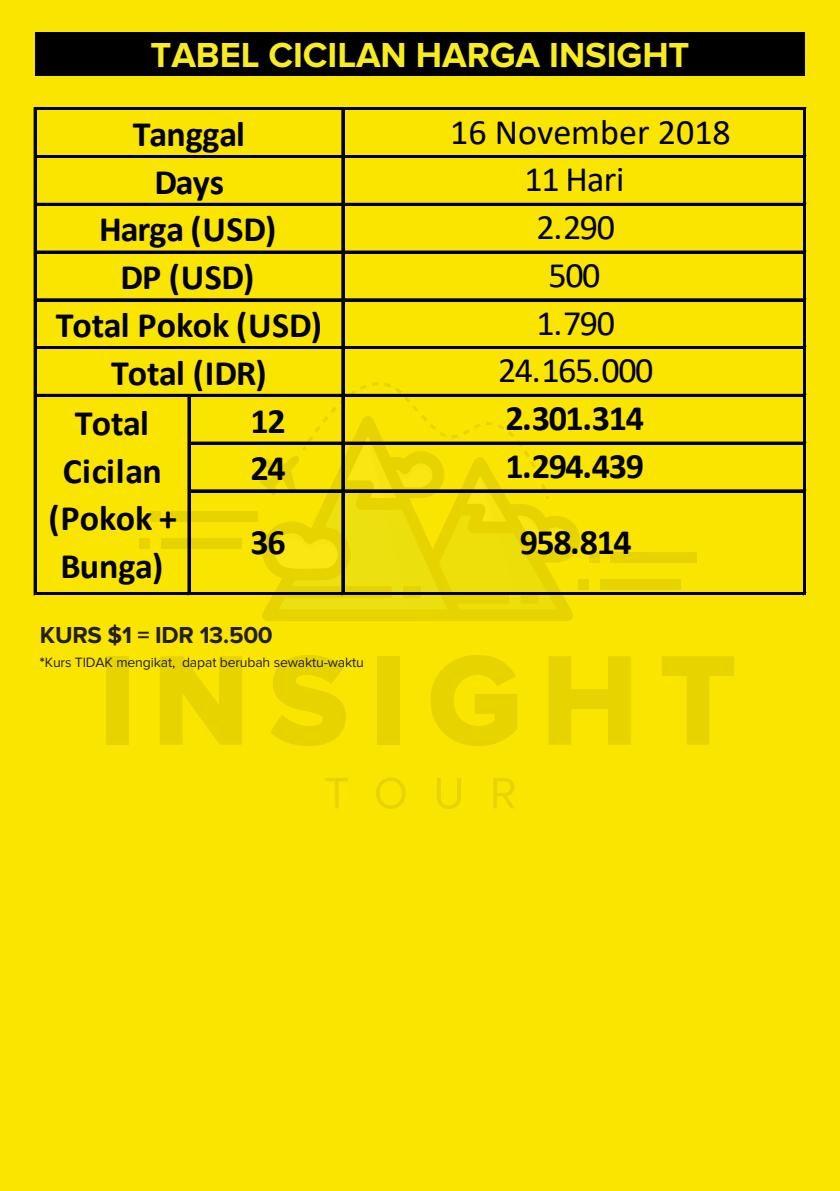
<style>
.page{position:relative;width:840px;height:1191px;background:#fff}
.page>*{position:absolute;margin:0;border:0;box-sizing:border-box;transform-origin:0 0}
.t1{font:700 36px "Proxima Nova";letter-spacing:-.005em;color:#f8ec1f}
.t2{font:700 35.8px/47.8px "Calibri";letter-spacing:-.02em;color:#000}
.t3{font:35.8px "Calibri";letter-spacing:-.02em;color:#000}
.t4{font:700 35.8px/47.8px "Calibri";letter-spacing:-.04em;color:#000}
.t5{font:35.8px "Calibri";color:#000}
.t6{font:700 24px "Proxima Nova";letter-spacing:-.01em;color:#231f20}
.t7{font:14px "Proxima Nova";letter-spacing:-.01em;color:#231f20}
.s1{font-weight:700}
</style>
<div class="page">
<div style="left:0;top:0;width:839px;height:1191px;background:#fae500"></div>
<div style="left:172px;top:510px;width:86px;height:11px;background:#e6d300"></div>
<div style="left:150px;top:510px;width:11px;height:11px;background:#e6d300"></div>
<div style="left:161px;top:537px;width:81px;height:11px;background:#e6d300"></div>
<div style="left:139px;top:537px;width:11px;height:11px;background:#e6d300"></div>
<div style="left:106px;top:656px;width:23px;height:88px;background:#e6d300"></div>
<svg style="left:160px;top:656px;width:82px;height:88px"></svg>
<svg style="left:270px;top:655px;width:76px;height:91px"></svg>
<div style="left:377px;top:656px;width:22px;height:88px;background:#e6d300"></div>
<svg style="left:430px;top:655px;width:87px;height:91px"></svg>
<svg style="left:549px;top:656px;width:81px;height:88px"></svg>
<svg style="left:662px;top:656px;width:71px;height:88px"></svg>
<div style="left:610px;top:552px;width:86px;height:11px;background:#e6d300"></div>
<div style="left:588px;top:552px;width:11px;height:11px;background:#e6d300"></div>
<div style="left:599px;top:579px;width:81px;height:11px;background:#e6d300"></div>
<div style="left:577px;top:579px;width:11px;height:11px;background:#e6d300"></div>
<svg style="left:262px;top:441px;width:318px;height:180px;fill:#e6d300"></svg>
<svg style="left:259px;top:382px;width:312px;height:231px"></svg>
<svg style="left:325px;top:778px;width:23px;height:30px"></svg>
<svg style="left:376px;top:778px;width:29px;height:31px"></svg>
<svg style="left:437px;top:778px;width:23px;height:31px"></svg>
<svg style="left:493px;top:778px;width:22px;height:30px"></svg>
<div style="left:35px;top:33px;width:769px;height:43px;background:#000"></div>
<hr style="left:34px;top:108px;width:2px;height:487px;background:#000">
<hr style="left:341px;top:110px;width:3px;height:485px;background:#000">
<hr style="left:802px;top:110px;width:1px;height:485px;background:#000">
<hr style="left:803px;top:110px;width:2px;height:485px;background:#000">
<hr style="left:187px;top:397px;width:1px;height:198px;background:#000">
<hr style="left:188px;top:397px;width:2px;height:198px;background:#000">
<hr style="left:36px;top:107px;width:769px;height:1px;background:#000">
<hr style="left:36px;top:108px;width:769px;height:2px;background:#000">
<hr style="left:36px;top:155px;width:769px;height:3px;background:#000">
<hr style="left:36px;top:203px;width:769px;height:3px;background:#000">
<hr style="left:36px;top:251px;width:769px;height:2px;background:#000">
<hr style="left:36px;top:298px;width:769px;height:1px;background:#000">
<hr style="left:36px;top:299px;width:769px;height:2px;background:#000">
<hr style="left:36px;top:346px;width:769px;height:3px;background:#000">
<hr style="left:36px;top:394px;width:769px;height:3px;background:#000">
<hr style="left:190px;top:442px;width:615px;height:2px;background:#000">
<hr style="left:190px;top:489px;width:615px;height:1px;background:#000">
<hr style="left:190px;top:490px;width:615px;height:2px;background:#000">
<hr style="left:36px;top:592px;width:769px;height:3px;background:#000">
<p class="t1" style="left:150px;top:34px;width:540px">TABEL CICILAN HARGA INSIGHT</p>
<p class="t2" style="left:133px;top:110px;width:114px">Tanggal</p>
<p class="t5" style="left:450px;top:107px;width:282px">16 November 2018</p>
<p class="t2" style="left:154px;top:157px;width:71px">Days</p>
<p class="t3" style="left:524px;top:155px;width:101px">11 Hari</p>
<p class="t2" style="left:99px;top:205px;width:179px">Harga (USD)</p>
<p class="t3" style="left:536px;top:202px;width:80px">2.290</p>
<p class="t2" style="left:121px;top:253px;width:135px">DP (USD)</p>
<p class="t3" style="left:548px;top:250px;width:53px">500</p>
<p class="t2" style="left:56px;top:301px;width:268px">Total Pokok (USD)</p>
<p class="t3" style="left:536px;top:298px;width:80px">1.790</p>
<p class="t2" style="left:111px;top:348px;width:157px">Total (IDR)</p>
<p class="t3" style="left:498px;top:346px;width:157px">24.165.000</p>
<p class="t2" style="left:49px;top:398px;width:130px;text-align:center">Total<br>Cicilan (Pokok +<br>Bunga)</p>
<p class="t4" style="left:505px;top:394px;width:140px">2.301.314<br>1.294.439</p>
<p class="t2" style="left:250px;top:396px;width:37px">12<br>24</p>
<p class="t2" style="left:250px;top:518px;width:37px">36</p>
<p class="t2" style="left:519px;top:518px;width:114px">958.814</p>
<p class="t6" style="left:40px;top:621px;width:234px">KURS $1 = IDR 13.500</p>
<p class="t7" style="left:40px;top:656px;width:325px"><span class="s1">*</span>Kurs TIDAK mengikat, dapat berubah sewaktu-waktu</p>
</div>
